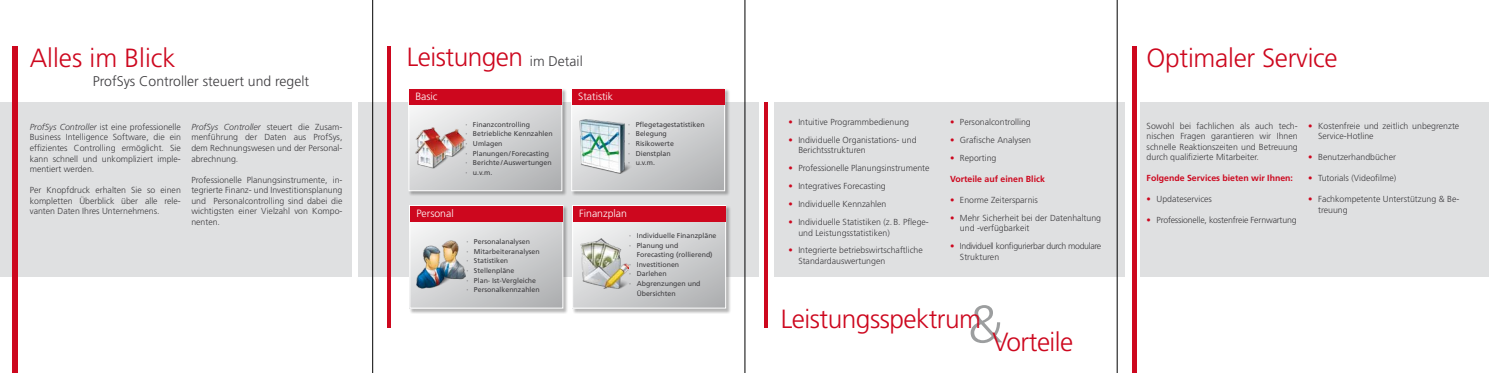
<style>
.page{position:relative;width:1489px;height:373px;background:#fff}
.page>*{position:absolute;margin:0;border:0;box-sizing:border-box;transform-origin:0 0}
.t1{font:300 26.25px "Frutiger";letter-spacing:-.02em;color:#cd071e}
.t2{font:300 26.25px "Frutiger";color:#cd071e}
.t3{font:300 14px "Frutiger";color:#3e3d40}
.t4{font:300 10.5px "Frutiger";color:#fff}
.t5{font:300 8.75px/10.5px "Frutiger";color:#3e3d40}
.t6{font:700 8.75px "Frutiger";color:#cd071e}
.t7{font:300 8.75px/10.5px "Frutiger";letter-spacing:-.04em;color:#3e3d40}
.t8{font:300 8.75px "Frutiger";letter-spacing:-.02em;color:#3e3d40}
.t9{font:7px/9.6px "Frutiger";color:#3e3d40}
.s1{font-style:italic}
.s2{font-size:14px;color:#3e3d40}
.s3{color:#cd071e}
.s4{font-size:52.5px;color:#9c9e9f}
</style>
<div class="page">
<div style="left:0;top:102px;width:1488px;height:174px;background:#dfe0e1"></div>
<div style="left:351px;top:94px;width:6px;height:212px;background:#fff"></div>
<div style="left:12px;top:47px;width:6px;height:325px;background:#cd071e"></div>
<div style="left:1124px;top:97px;width:15px;height:275px;background:#fff"></div>
<hr style="left:1132px;top:47px;width:4px;height:325px;background:#cd071e">
<hr style="left:372px;top:0;width:1px;height:372px;background:#000">
<hr style="left:744px;top:0;width:1px;height:372px;background:#000">
<hr style="left:1116px;top:0;width:1px;height:372px;background:#000">
<div style="left:759px;top:95px;width:14px;height:200px;background:#fff"></div>
<hr style="left:764px;top:102px;width:3px;height:225px;background:#cd071e">
<hr style="left:388px;top:46px;width:3px;height:281px;background:#cd071e">
<div style="left:408px;top:87px;width:159px;height:109px;background:#000;opacity:.29"></div>
<svg style="left:410px;top:104px;width:150px;height:85px"></svg>
<div style="left:408px;top:87px;width:154px;height:104px;border:1px solid #fff"></div>
<div style="left:409px;top:88px;width:152px;height:16px;background:#cd071e"></div>
<div style="left:571px;top:87px;width:159px;height:109px;background:#000;opacity:.29"></div>
<svg style="left:573px;top:104px;width:150px;height:85px"></svg>
<div style="left:571px;top:87px;width:154px;height:104px;border:1px solid #fff"></div>
<div style="left:572px;top:88px;width:152px;height:16px;background:#cd071e"></div>
<div style="left:409px;top:204px;width:159px;height:109px;background:#000;opacity:.29"></div>
<svg style="left:411px;top:221px;width:150px;height:85px"></svg>
<div style="left:409px;top:205px;width:154px;height:103px;border:1px solid #fff"></div>
<div style="left:410px;top:205px;width:152px;height:16px;background:#cd071e"></div>
<div style="left:572px;top:204px;width:159px;height:109px;background:#000;opacity:.29"></div>
<svg style="left:574px;top:221px;width:150px;height:85px"></svg>
<div style="left:572px;top:205px;width:154px;height:103px;border:1px solid #fff"></div>
<div style="left:573px;top:205px;width:152px;height:16px;background:#cd071e"></div>
<img style="left:578px;top:238px;width:50px;height:49px">
<img style="left:416px;top:122px;width:49px;height:50px">
<img style="left:577px;top:119px;width:54px;height:54px">
<img style="left:416px;top:239px;width:50px;height:50px">
<h1 class="t2" style="left:30px;top:43px;width:147px">Alles im Blick</h1>
<h2 class="t3" style="left:93px;top:73px;width:218px">ProfSys Controller steuert und regelt</h2>
<p class="t5" style="left:30px;top:121px;width:153px;text-align:justify"><span class="s1">ProfSys Controller</span> ist eine professionelle Business Intelligence Software, die ein effizientes Controlling ermöglicht. Sie kann schnell und unkompliziert imple&shy;mentiert werden.</p>
<p class="t5" style="left:30px;top:184px;width:153px;text-align:justify">Per Knopfdruck erhalten Sie so einen kompletten Überblick über alle rele&shy;vanten Daten Ihres Unternehmens.</p>
<p class="t5" style="left:191px;top:121px;width:153px;text-align:justify"><span class="s1">ProfSys Controller</span> steuert die Zusam&shy;menführung der Daten aus ProfSys, dem Rechnungswesen und der Personal&shy;abrechnung.</p>
<p class="t5" style="left:191px;top:174px;width:153px;text-align:justify">Professionelle Planungsinstrumente, in&shy;tegrierte Finanz- und Investitionsplanung und Personalcontrolling sind dabei die wichtigsten einer Vielzahl von Kompo&shy;nenten.</p>
<h1 class="t1" style="left:407px;top:42px;width:177px">Leistungen <span class="s2">im Detail</span></h1>
<p class="t4" style="left:415px;top:90px;width:24px">Basic</p>
<p class="t9" style="left:465px;top:119px;width:89px">· Finanzcontrolling<br>· Betriebliche Kennzahlen · Umlagen<br>· Planungen/Forecasting<br>· Berichte/Auswertungen · u.v.m.</p>
<p class="t4" style="left:578px;top:90px;width:36px">Statistik</p>
<p class="t9" style="left:628px;top:119px;width:78px">· Pflegetagestatistiken · Belegung<br>· Risikowerte<br>· Dienstplan<br>· u.v.m.</p>
<p class="t4" style="left:416px;top:207px;width:39px">Personal</p>
<p class="t9" style="left:466px;top:236px;width:75px">· Personalanalysen<br>· Mitarbeiteranalysen · Statistiken<br>· Stellenpläne<br>· Plan- Ist-Vergleiche · Personalkennzahlen</p>
<p class="t4" style="left:579px;top:207px;width:49px">Finanzplan</p>
<p class="t9" style="left:629px;top:230px;width:89px">· Individuelle Finanzpläne · Planung und</p>
<p class="t9" style="left:636px;top:249px;width:77px">Forecasting (rollierend)</p>
<p class="t9" style="left:629px;top:259px;width:51px">· Investitionen</p>
<p class="t9" style="left:629px;top:268px;width:39px">· Darlehen</p>
<p class="t9" style="left:629px;top:278px;width:73px">· Abgrenzungen und</p>
<p class="t9" style="left:636px;top:288px;width:40px">Übersichten</p>
<p class="t5" style="left:788px;top:116px;width:122px"><span class="s3">•</span> Intuitive Programmbedienung</p>
<p class="t5" style="left:798px;top:134px;width:120px;text-indent:-10px"><span class="s3">•</span> Individuelle Organistations- und<br>Berichtsstrukturen</p>
<p class="t5" style="left:788px;top:163px;width:143px"><span class="s3">•</span> Professionelle Planungsinstrumente</p>
<p class="t5" style="left:788px;top:180px;width:99px"><span class="s3">•</span> Integratives Forecasting</p>
<p class="t5" style="left:788px;top:198px;width:99px"><span class="s3">•</span> Individuelle Kennzahlen</p>
<p class="t5" style="left:798px;top:216px;width:132px;text-indent:-10px"><span class="s3">•</span> Individuelle Statistiken (z.B. Pflege&shy;und Leistungsstatistiken)</p>
<p class="t5" style="left:798px;top:244px;width:126px;text-indent:-10px"><span class="s3">•</span> Integrierte betriebswirtschaftliche<br>Standardauswertungen</p>
<p class="t5" style="left:950px;top:116px;width:82px"><span class="s3">•</span> Personalcontrolling</p>
<p class="t5" style="left:950px;top:134px;width:82px"><span class="s3">•</span> Grafische Analysen</p>
<p class="t5" style="left:950px;top:152px;width:48px"><span class="s3">•</span> Reporting</p>
<p class="t6" style="left:950px;top:173px;width:96px">Vorteile auf einen Blick</p>
<p class="t5" style="left:950px;top:194px;width:89px"><span class="s3">•</span> Enorme Zeitersparnis</p>
<p class="t5" style="left:959px;top:212px;width:143px;text-indent:-10px"><span class="s3">•</span> Mehr Sicherheit bei der Datenhaltung und -verfügbarkeit</p>
<p class="t7" style="left:959px;top:240px;width:143px;text-indent:-10px"><span class="s3">•</span> Individuell konfigurierbar durch modulare<br>Strukturen</p>
<h1 class="t1" style="left:780px;top:303px;width:294px">Leistungsspektrum<span class="s4">&amp;</span>Vorteile</h1>
<h1 class="t1" style="left:1146px;top:43px;width:193px">Optimaler Service</h1>
<p class="t5" style="left:1146px;top:120px;width:153px;text-align:justify">Sowohl bei fachlichen als auch tech&shy;nischen Fragen garantieren wir Ihnen schnelle Reaktionszeiten und Betreuung durch qualifizierte Mitarbeiter.</p>
<p class="t6" style="left:1146px;top:173px;width:148px">Folgende Services bieten wir Ihnen:</p>
<p class="t5" style="left:1146px;top:194px;width:67px"><span class="s3">•</span> Updateservices</p>
<p class="t8" style="left:1146px;top:215px;width:151px"><span class="s3">•</span> Professionelle, kostenfreie Fernwartung</p>
<p class="t5" style="left:1317px;top:120px;width:143px;text-indent:-10px"><span class="s3">•</span> Kostenfreie und zeitlich unbegrenzte<br>Service-Hotline</p>
<p class="t5" style="left:1308px;top:152px;width:89px"><span class="s3">•</span> Benutzerhandbücher</p>
<p class="t5" style="left:1308px;top:173px;width:89px"><span class="s3">•</span> Tutorials (Videofilme)</p>
<p class="t5" style="left:1317px;top:194px;width:143px;text-indent:-10px"><span class="s3">•</span> Fachkompetente Unterstützung &amp; Be&shy;treuung</p>
</div>
